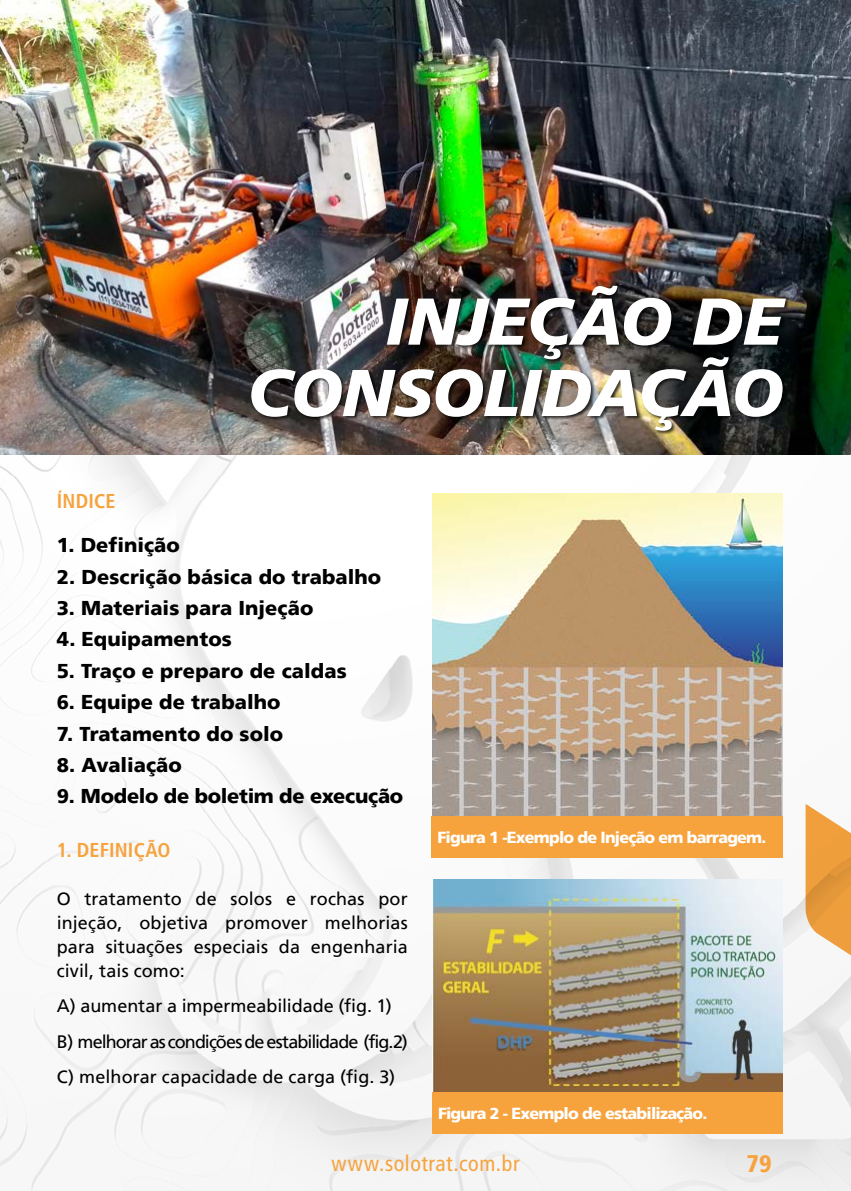
<style>
.page{position:relative;width:851px;height:1191px;background:#fff}
.page>*{position:absolute;margin:0;border:0;box-sizing:border-box;transform-origin:0 0}
.t1{font:italic 900 66px/71.4px "Frutiger LT";letter-spacing:-.01em;color:#fff;text-align:right}
.t2{font:900 condensed 24px "Frutiger LT";color:#f6a33e}
.t3{font:condensed 22px "Frutiger LT";letter-spacing:.025em;color:#f6a33e}
.t4{font:900 20px "Frutiger LT";letter-spacing:.005em;color:#000}
.t5{font:900 20px "Frutiger LT";letter-spacing:-.015em;color:#000}
.t6{font:700 condensed 20px "Frutiger LT";letter-spacing:.01em;color:#f6a33e}
.t7{font:18px/24px "Frutiger LT";color:#000;text-align:justify}
.t8{font:900 16px "Frutiger LT";letter-spacing:-.05em;color:#fff}
</style>
<div class="page">
<img style="left:0;top:454px;width:850px;height:737px">
<svg style="left:805px;top:804px;width:45px;height:169px"></svg>
<img style="left:0;top:0;width:850px;height:454px">
<div style="left:251px;top:284px;width:539px;height:150px;background:#000;opacity:.75"></div>
<img style="left:432px;top:493px;width:350px;height:323px">
<div style="left:432px;top:816px;width:350px;height:42px;background:#f6a33e"></div>
<img style="left:432px;top:879px;width:350px;height:213px">
<div style="left:432px;top:1092px;width:350px;height:42px;background:#f6a33e"></div>
<h1 class="t1" style="left:247px;top:286px;width:537px">INJEÇÃO DE<br>CONSOLIDAÇÃO</h1>
<p class="t6" style="left:57px;top:489px;width:60px">ÍNDICE</p>
<p class="t4" style="left:57px;top:533px;width:125px">1. Definição</p>
<p class="t4" style="left:57px;top:564px;width:326px">2. Descrição básica do trabalho</p>
<p class="t4" style="left:57px;top:596px;width:258px">3. Materiais para Injeção</p>
<p class="t4" style="left:57px;top:627px;width:177px">4. Equipamentos</p>
<p class="t4" style="left:57px;top:659px;width:291px">5. Traço e preparo de caldas</p>
<p class="t4" style="left:57px;top:690px;width:225px">6. Equipe de trabalho</p>
<p class="t4" style="left:57px;top:721px;width:228px">7. Tratamento do solo</p>
<p class="t4" style="left:57px;top:753px;width:127px">8. Avaliação</p>
<p class="t5" style="left:57px;top:784px;width:348px">9. Modelo de boletim de execução</p>
<p class="t6" style="left:57px;top:838px;width:115px">1. DEFINIÇÃO</p>
<p class="t7" style="left:57px;top:886px;width:352px">O tratamento de solos e rochas por injeção, objetiva promover melhorias para situações especiais da engenharia civil, tais como:</p>
<p class="t7" style="left:57px;top:988px;width:352px;line-height:35.4px;text-align:left">A) aumentar a impermeabilidade (fig. 1)<br>B) melhorar as condições de estabilidade (fig.2)<br>C) melhorar capacidade de carga (fig. 3)</p>
<p class="t8" style="left:437px;top:827px;width:330px">Figura 1 -Exemplo de Injeção em barragem.</p>
<p class="t8" style="left:438px;top:1104px;width:271px">Figura 2 - Exemplo de estabilização.</p>
<p class="t3" style="left:331px;top:1150px;width:189px">www.solotrat.com.br</p>
<h2 class="t2" style="left:746px;top:1148px;width:26px">79</h2>
</div>
